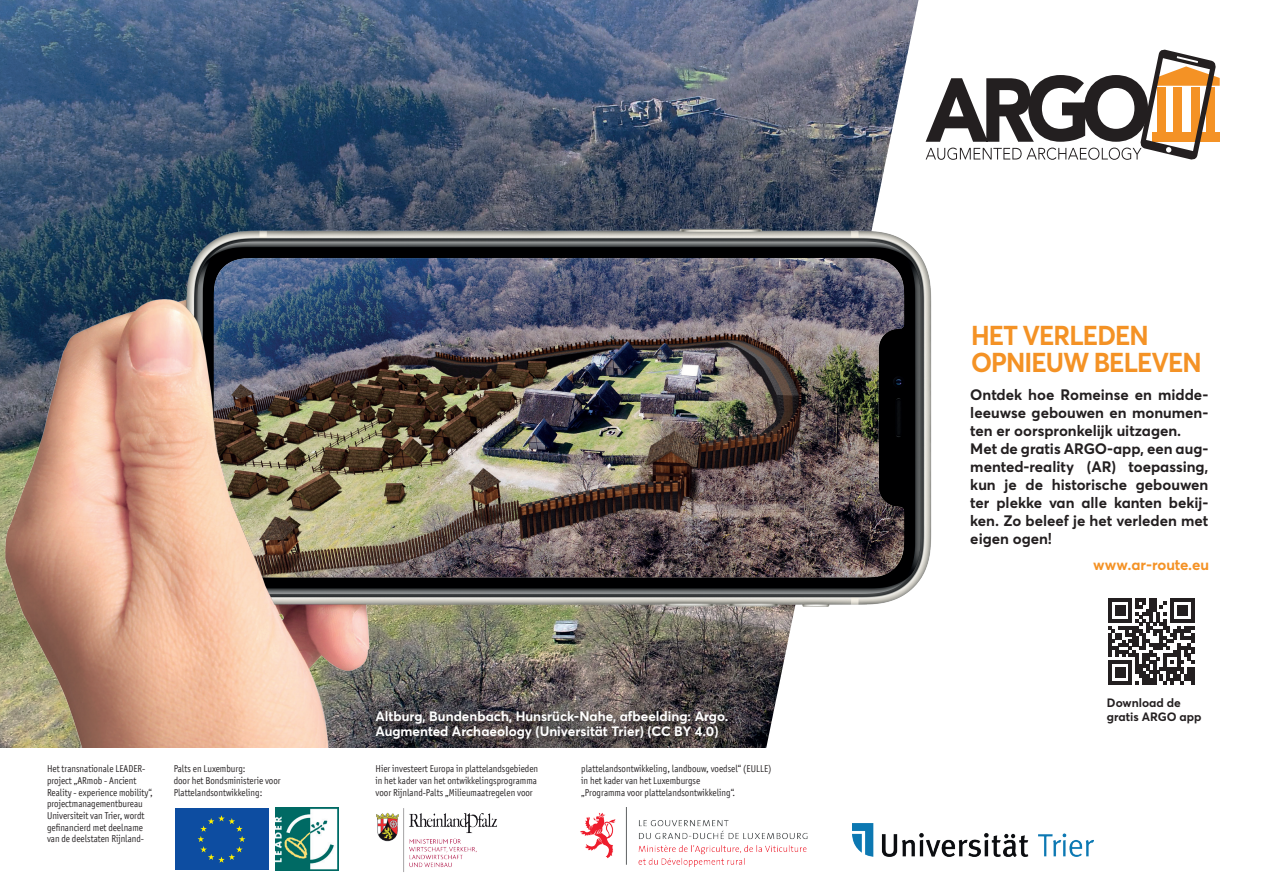
<style>
.page{position:relative;width:1263px;height:893px;background:#fff}
.page>*{position:absolute;margin:0;border:0;box-sizing:border-box;transform-origin:0 0}
.t1{font:700 27px/27px "Averta Std CY";letter-spacing:-.04em;color:#f49225;scale:.95 1}
.t2{font:700 15px/18px "Averta Std CY";color:#231f20}
.t3{font:700 15px "Averta Std CY";color:#f49225}
.t4{font:700 13.5px/15px "Averta Std CY";color:#fff}
.t5{font:700 12px/14.4px "Averta Std CY";color:#231f20}
.t6{font:9.75px/11.7px "Axel";color:#231f20}
</style>
<div class="page">
<img style="left:0;top:0;width:918px;height:196px">
<img style="left:0;top:196px;width:932px;height:552px">
<svg style="left:926px;top:49px;width:294px;height:111px"></svg>
<div style="left:370px;top:705px;width:369px;height:45px;background:#231f20;opacity:.75"></div>
<div style="left:0;top:748px;width:906px;height:145px;background:#fff"></div>
<img style="left:580px;top:807px;width:228px;height:60px">
<div style="left:175px;top:808px;width:94px;height:62px;background:#0d4da1"></div>
<svg style="left:198px;top:815px;width:47px;height:48px"></svg>
<img style="left:275px;top:808px;width:63px;height:62px">
<img style="left:376px;top:808px;width:121px;height:64px">
<img style="left:852px;top:823px;width:241px;height:34px">
<svg style="left:1108px;top:598px;width:86px;height:86px"></svg>
<h3 class="t4" style="left:375px;top:708px;width:355px">Altburg, Bundenbach, Hunsrück-Nahe, afbeelding: Argo.<br>Augmented Archaeology (Universität Trier) (CC BY 4.0)</h3>
<p class="t6" style="left:47px;top:763px;width:107px">Het transnationale LEADER&shy;project „ARmob - Ancient<br>Reality - experience mobility“, projectmanagementbureau<br>Universiteit van Trier, wordt gefinancierd met deelname van de deelstaten Rijnland-</p>
<p class="t6" style="left:174px;top:763px;width:109px">Palts en Luxemburg:<br>door het Bondsministerie voor<br>Plattelandsontwikkeling:</p>
<p class="t6" style="left:376px;top:763px;width:164px">Hier investeert Europa in plattelandsgebieden in het kader van het ontwikkelingsprogramma voor Rijnland-Palts „Milieumaatregelen voor</p>
<p class="t6" style="left:581px;top:763px;width:192px">plattelandsontwikkeling, landbouw, voedsel“ (EULLE) in het kader van het Luxemburgse<br>„Programma voor plattelandsontwikkeling“.</p>
<h1 class="t1" style="left:971px;top:320px;width:244px">HET VERLEDEN<br>OPNIEUW BELEVEN</h1>
<p class="t2" style="left:970px;top:385px;width:239px">Ontdek hoe Romeinse en midde&shy;leeuwse gebouwen en monumen&shy;ten er oorspronkelijk uitzagen.<br>Met de gratis ARGO-app, een aug&shy;mented-reality (AR) toepassing, kun je de historische gebouwen ter plekke van alle kanten bekij&shy;ken. Zo beleef je het verleden met eigen ogen!</p>
<h2 class="t3" style="left:1093px;top:554px;width:117px">www.ar-route.eu</h2>
<p class="t5" style="left:1107px;top:695px;width:96px">Download de gratis ARGO app</p>
</div>
